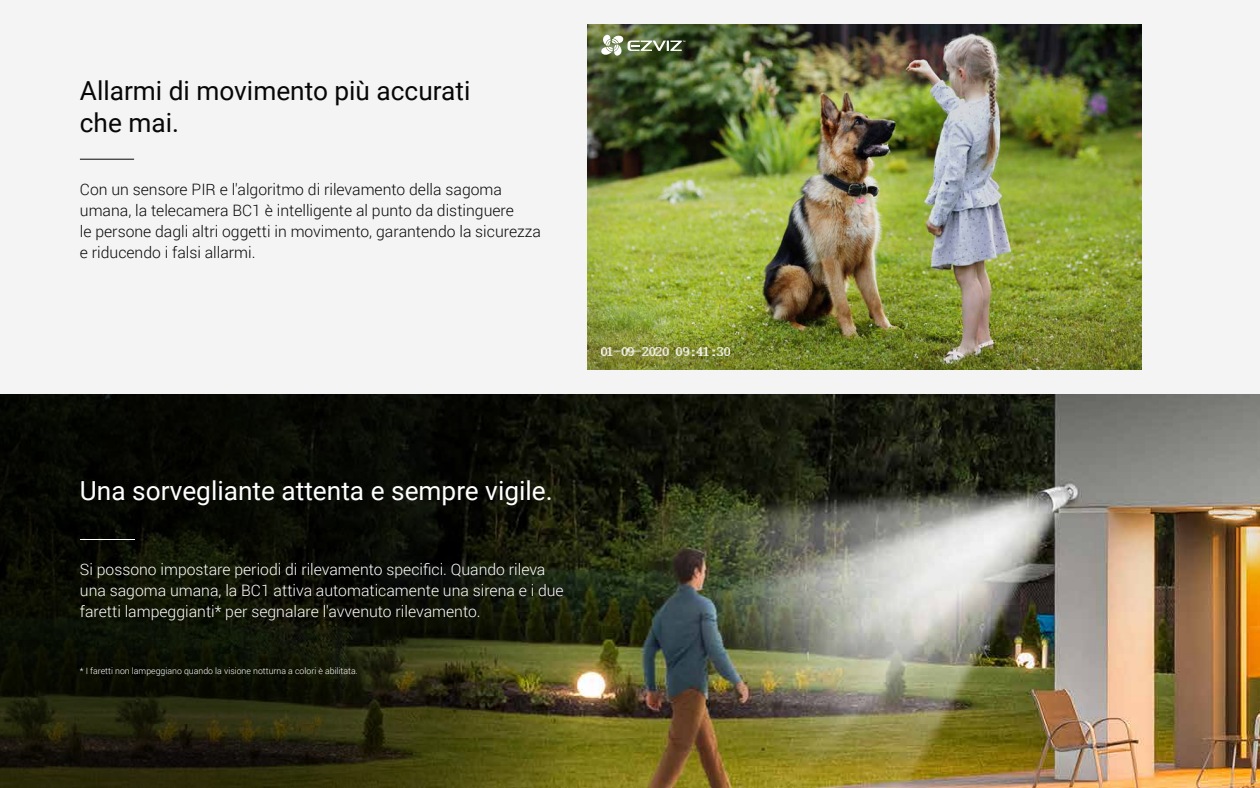
<style>
.page{position:relative;width:1260px;height:788px;background:#fff}
.page>*{position:absolute;margin:0;border:0;box-sizing:border-box;transform-origin:0 0}
.t1{font:26.25px/31.5px "Roboto";color:#070707}
.t2{font:26.25px "Roboto";color:#fff}
.t3{font:300 15.75px/21px "Roboto";color:#070707}
.t4{font:300 15.75px/21px "Roboto";color:#fff}
.t5{font:300 8.75px "Roboto";color:#fff}
</style>
<div class="page">
<img style="left:572px;top:394px;width:688px;height:394px">
<div style="left:0;top:0;width:1260px;height:394px;background:#f4f4f4"></div>
<hr style="left:80px;top:159px;width:54px;height:1px;background:#050505">
<svg style="left:0;top:394px;width:572px;height:394px;background:#161807"></svg>
<img style="left:588px;top:24px;width:553px;height:345px">
<svg style="left:601px;top:35px;width:84px;height:21px"></svg>
<img style="left:601px;top:347px;width:128px;height:9px">
<hr style="left:80px;top:538px;width:54px;height:1px;background:#fff">
<h1 class="t1" style="left:80px;top:74px;width:392px">Allarmi di movimento più accurati che mai.</h1>
<p class="t3" style="left:80px;top:179px;width:463px">Con un sensore PIR e l'algoritmo di rilevamento della sagoma umana, la telecamera BC1 è intelligente al punto da distinguere<br>le persone dagli altri oggetti in movimento, garantendo la sicurezza e riducendo i falsi allarmi.</p>
<h1 class="t2" style="left:80px;top:472px;width:474px">Una sorvegliante attenta e sempre vigile.</h1>
<p class="t4" style="left:80px;top:558px;width:485px">Si possono impostare periodi di rilevamento specifici. Quando rileva una sagoma umana, la BC1 attiva automaticamente una sirena e i due faretti lampeggianti* per segnalare l'avvenuto rilevamento.</p>
<p class="t5" style="left:80px;top:665px;width:280px">* I faretti non lampeggiano quando la visione notturna a colori è abilitata.</p>
</div>
